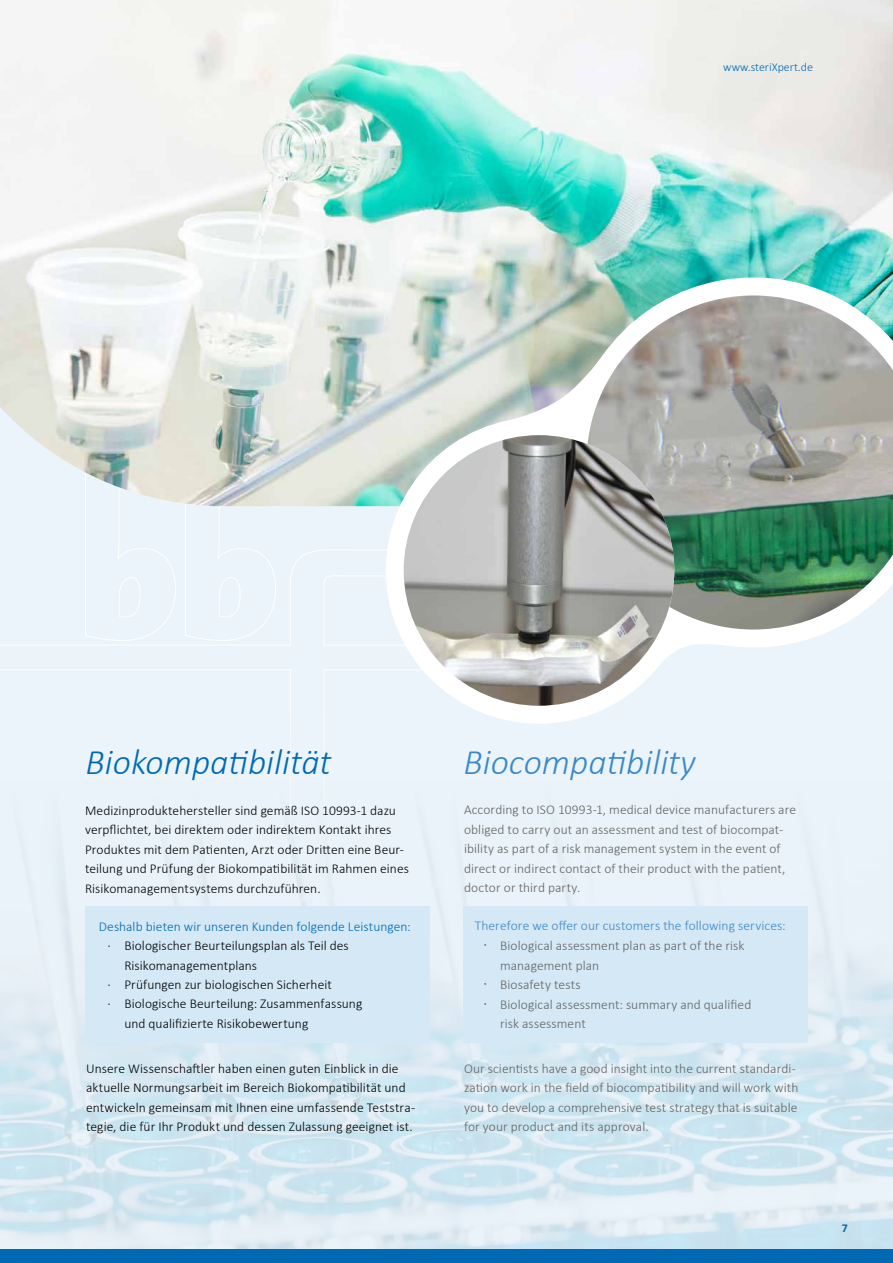
<style>
.page{position:relative;width:893px;height:1263px;background:#fff}
.page>*{position:absolute;margin:0;border:0;box-sizing:border-box;transform-origin:0 0}
.t1{font:italic 300 36px "Calibri";color:#0069b4}
.t2{font:italic 300 36px "Calibri";color:#3b88c8}
.t3{font:300 13.5px/19.5px "Calibri";letter-spacing:.005em;color:#000}
.t4{font:300 13.5px/19.5px "Calibri";letter-spacing:.005em;color:#636362}
.t5{font:300 13.5px "Calibri";letter-spacing:.005em;color:#3b88c8}
.t6{font:300 13.5px "Calibri";letter-spacing:.005em;color:#0069b4}
.t7{font:300 12px "Calibri";color:#0069b4}
.t8{font:700 12px "Calibri";color:#0069b4}
.s1{font-size:18px}
</style>
<div class="page">
<svg style="left:0;top:549px;width:440px;height:700px;background:#e2eef6"></svg>
<div style="left:85px;top:506px;width:91px;height:135px;background:#ebf4fa"></div>
<div style="left:185px;top:506px;width:91px;height:135px;background:#ebf4fa"></div>
<img style="left:0;top:0;width:893px;height:506px">
<svg style="left:377px;top:268px;width:516px;height:465px"></svg>
<img style="left:586px;top:295px;width:307px;height:334px">
<img style="left:404px;top:435px;width:270px;height:271px;border-radius:135px">
<svg style="left:653px;top:620px;width:87px;height:44px"></svg>
<svg style="left:512px;top:353px;width:92px;height:74px"></svg>
<div style="left:0;top:1249px;width:893px;height:14px;background:#0069b4"></div>
<div style="left:85px;top:906px;width:345px;height:137px;background:#d4e8f5"></div>
<div style="left:463px;top:906px;width:345px;height:137px;background:#d4e8f5"></div>
<p class="t7" style="left:723px;top:59px;width:91px">www.steriXpert.de</p>
<h1 class="t1" style="left:86px;top:740px;width:247px">Biokompatibilität</h1>
<h1 class="t2" style="left:463px;top:740px;width:234px">Biocompatibility</h1>
<p class="t3" style="left:85px;top:800px;width:325px">Medizinproduktehersteller sind gemäß ISO 10993-1 dazu verpflichtet, bei direktem oder indirektem Kontakt ihres Produktes mit dem Patienten, Arzt oder Dritten eine Beur&shy;teilung und Prüfung der Biokompatibilität im Rahmen eines Risikomanagementsystems durchzuführen.</p>
<p class="t4" style="left:464px;top:800px;width:333px">According to ISO 10993-1, medical device manufacturers are obliged to carry out an assessment and test of biocompat&shy;ibility as part of a risk management system in the event of direct or indirect contact of their product with the patient, doctor or third party.</p>
<p class="t6" style="left:99px;top:918px;width:313px">Deshalb bieten wir unseren Kunden folgende Leistungen:</p>
<p class="t3" style="left:107px;top:936px;width:243px">· Biologischer Beurteilungsplan als Teil des</p>
<p class="t3" style="left:124px;top:955px;width:134px">Risikomanagementplans</p>
<p class="t3" style="left:107px;top:975px;width:226px">· Prüfungen zur biologischen Sicherheit</p>
<p class="t3" style="left:107px;top:994px;width:257px">· Biologische Beurteilung: Zusammenfassung</p>
<p class="t3" style="left:124px;top:1014px;width:186px">und qualifizierte Risikobewertung</p>
<p class="t3" style="left:86px;top:1058px;width:331px">Unsere Wissenschaftler haben einen guten Einblick in die aktuelle Normungsarbeit im Bereich Biokompatibilität und entwickeln gemeinsam mit Ihnen eine umfassende Teststra&shy;tegie, die für Ihr Produkt und dessen Zulassung geeignet ist.</p>
<p class="t5" style="left:475px;top:917px;width:313px">Therefore we offer our customers the following services:</p>
<p class="t4" style="left:483px;top:936px;width:263px"><span class="s1">·</span> Biological assessment plan as part of the risk</p>
<p class="t4" style="left:500px;top:955px;width:101px">management plan</p>
<p class="t4" style="left:483px;top:975px;width:99px"><span class="s1">·</span> Biosafety tests</p>
<p class="t4" style="left:483px;top:994px;width:270px"><span class="s1">·</span> Biological assessment: summary and qualified</p>
<p class="t4" style="left:500px;top:1014px;width:87px">risk assessment</p>
<p class="t4" style="left:464px;top:1058px;width:336px">Our scientists have a good insight into the current standardi&shy;zation work in the field of biocompatibility and will work with you to develop a comprehensive test strategy that is suitable for your product and its approval.</p>
<p class="t8" style="left:842px;top:1219px;width:8px">7</p>
</div>
